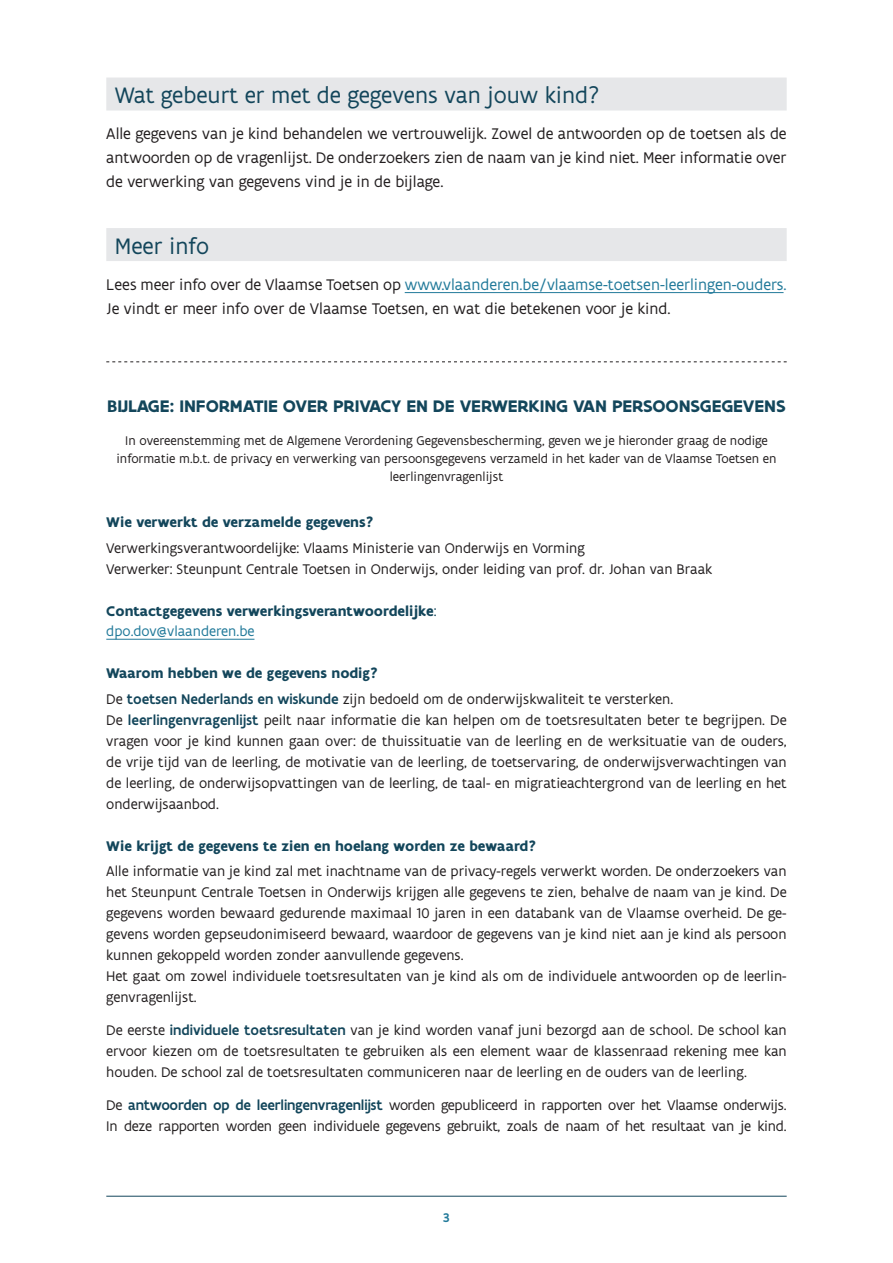
<style>
.page{position:relative;width:893px;height:1263px;background:#fff}
.page>*{position:absolute;margin:0;border:0;box-sizing:border-box;transform-origin:0 0}
.t1{font:24px "Flanders Art Sans";color:#13465b}
.t2{font:700 18px "Flanders Art Sans";letter-spacing:-.01em;color:#13465b}
.t3{font:16.5px/24px "Flanders Art Sans";color:#231f20;text-align:justify}
.t4{font:15px/21px "Flanders Art Sans";color:#231f20}
.t5{font:700 15px/20.4px "Flanders Art Sans";color:#13465b}
.t6{font:13.5px/18px "Flanders Art Sans";color:#231f20;text-align:center}
.t7{font:500 13.5px "Flanders Art Sans";color:#227a9a}
.s1{color:#227a9a}
.s2{font-weight:400}
.s3{font-weight:400;color:#227a9a}
.s4{font-weight:700;color:#13465b}
.s5{font-weight:500;color:#13465b}
</style>
<div class="page">
<hr style="left:106px;top:1196px;width:681px;height:1px;background:#13465b">
<div style="left:106px;top:78px;width:681px;height:33px;background:#e6e7e9"></div>
<div style="left:106px;top:228px;width:681px;height:33px;background:#e6e7e9"></div>
<hr style="left:405px;top:292px;width:378px;height:1px;background:#227a9a">
<hr style="left:106px;top:639px;width:148px;height:1px;background:#227a9a">
<svg style="left:106px;top:361px;width:681px;height:1px"></svg>
<h1 class="t1" style="left:115px;top:80px;width:486px">Wat gebeurt er met de gegevens van jouw kind?</h1>
<p class="t3" style="left:106px;top:121px;width:682px">Alle gegevens van je kind behandelen we vertrouwelijk. Zowel de antwoorden op de toetsen als de antwoorden op de vragenlijst. De onderzoekers zien de naam van je kind niet. Meer informatie over de verwerking van gegevens vind je in de bijlage.</p>
<h1 class="t1" style="left:115px;top:231px;width:96px">Meer info</h1>
<p class="t3" style="left:106px;top:272px;width:682px">Lees meer info over de Vlaamse Toetsen op <span class="s1">www.vlaanderen.be/vlaamse-toetsen-leerlingen-ouders.<br></span>Je vindt er meer info over de Vlaamse Toetsen, en wat die betekenen voor je kind.</p>
<p class="t2" style="left:107px;top:394px;width:680px">BIJLAGE: INFORMATIE OVER PRIVACY EN DE VERWERKING VAN PERSOONSGEGEVENS</p>
<p class="t6" style="left:116px;top:431px;width:662px">In overeenstemming met de Algemene Verordening Gegevensbescherming, geven we je hieronder graag de nodige informatie m.b.t. de privacy en verwerking van persoonsgegevens verzameld in het kader van de Vlaamse Toetsen en leerlingenvragenlijst</p>
<p class="t5" style="left:106px;top:512px;width:269px">Wie verwerkt de verzamelde gegevens?</p>
<p class="t4" style="left:106px;top:537px;width:607px">Verwerkingsverantwoordelijke: Vlaams Ministerie van Onderwijs en Vorming<br>Verwerker: Steunpunt Centrale Toetsen in Onderwijs, onder leiding van prof. dr. Johan van Braak</p>
<p class="t5" style="left:106px;top:601px;width:332px">Contactgegevens verwerkingsverantwoordelijke<span class="s2">: </span><span class="s3">dpo.dov@vlaanderen.be</span></p>
<p class="t4" style="left:106px;top:661px;width:568px;line-height:25.2px"><span class="s4">Waarom hebben we de gegevens nodig?<br></span>De <span class="s5">toetsen Nederlands en wiskunde</span> zijn bedoeld om de onderwijskwaliteit te versterken.</p>
<p class="t4" style="left:106px;top:709px;width:682px;text-align:justify">De <span class="s5">leerlingenvragenlijst</span> peilt naar informatie die kan helpen om de toetsresultaten beter te begrijpen. De vragen voor je kind kunnen gaan over: de thuissituatie van de leerling en de werksituatie van de ouders, de vrije tijd van de leerling, de motivatie van de leerling, de toetservaring, de onderwijsverwachtingen van de leerling, de onderwijsopvattingen van de leerling, de taal- en migratieachtergrond van de leerling en het onderwijsaanbod.</p>
<p class="t5" style="left:106px;top:836px;width:432px">Wie krijgt de gegevens te zien en hoelang worden ze bewaard?</p>
<p class="t4" style="left:106px;top:860px;width:682px">Alle informatie van je kind zal met inachtname van de privacy-regels verwerkt worden. De onderzoekers van het Steunpunt Centrale Toetsen in Onderwijs krijgen alle gegevens te zien, behalve de naam van je kind. De gegevens worden bewaard gedurende maximaal 10 jaren in een databank van de Vlaamse overheid. De ge&shy;gevens worden gepseudonimiseerd bewaard, waardoor de gegevens van je kind niet aan je kind als persoon kunnen gekoppeld worden zonder aanvullende gegevens.<br>Het gaat om zowel individuele toetsresultaten van je kind als om de individuele antwoorden op de leerlin&shy;genvragenlijst.</p>
<p class="t4" style="left:106px;top:1019px;width:682px;text-align:justify">De eerste <span class="s5">individuele toetsresultaten</span> van je kind worden vanaf juni bezorgd aan de school. De school kan ervoor kiezen om de toetsresultaten te gebruiken als een element waar de klassenraad rekening mee kan houden. De school zal de toetsresultaten communiceren naar de leerling en de ouders van de leerling.</p>
<p class="t4" style="left:106px;top:1094px;width:682px">De <span class="s5">antwoorden op de leerlingenvragenlijst</span> worden gepubliceerd in rapporten over het Vlaamse onderwijs.<br>In deze rapporten worden geen individuele gegevens gebruikt, zoals de naam of het resultaat van je kind.</p>
<p class="t7" style="left:443px;top:1209px;width:8px">3</p>
</div>
